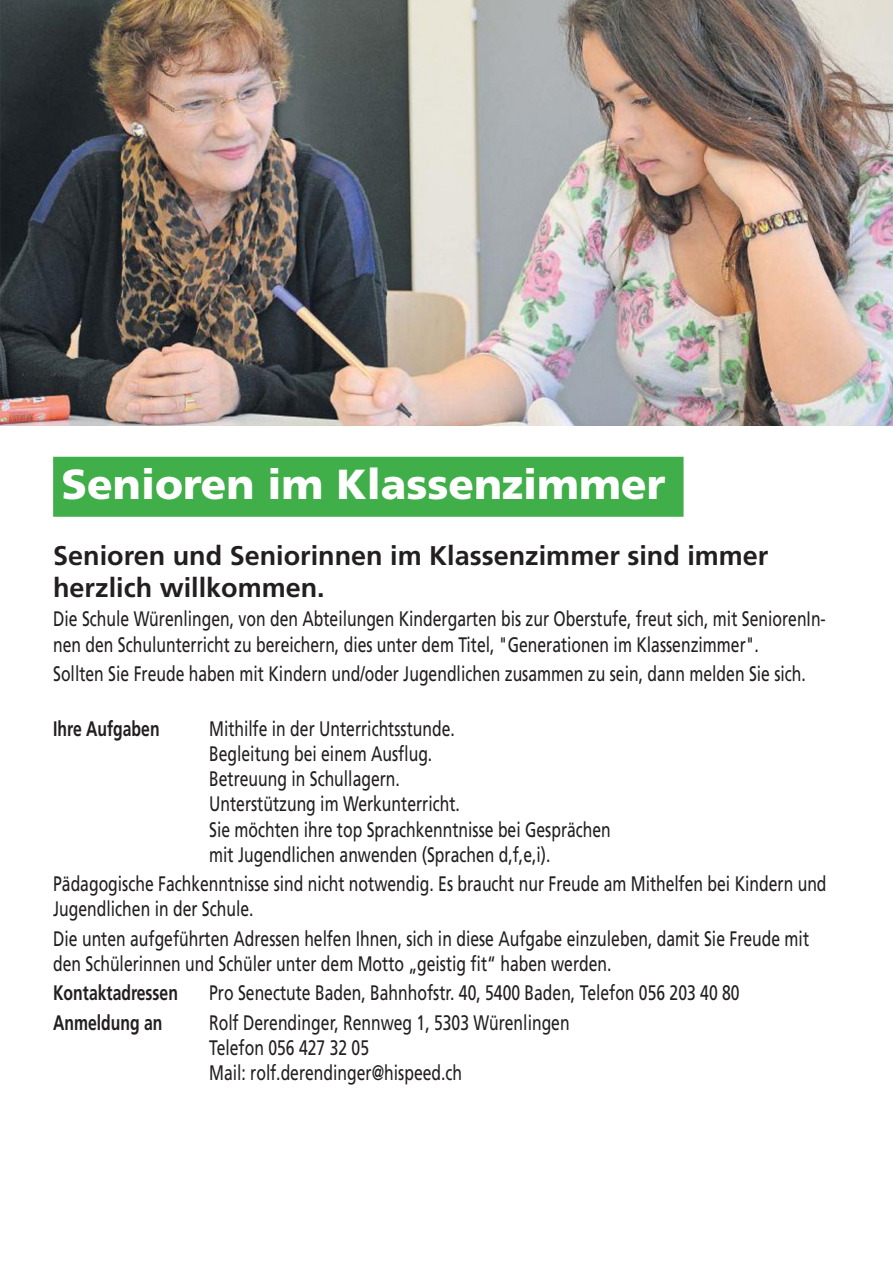
<style>
.page{position:relative;width:893px;height:1263px;background:#fff}
.page>*{position:absolute;margin:0;border:0;box-sizing:border-box;transform-origin:0 0}
.t1{font:900 42px "Frutiger LT Pro";color:#fff}
.t2{font:700 27px/32.4px "Frutiger LT Pro";color:#231f20}
.t3{font:21px/25.2px "Frutiger LT Pro";color:#231f20;scale:.75 1}
.t4{font:700 21px "Frutiger LT Pro";color:#231f20;scale:.75 1}
</style>
<div class="page">
<div style="left:53px;top:457px;width:631px;height:60px;background:#40ae49"></div>
<img style="left:0;top:0;width:893px;height:425px">
<h1 class="t1" style="left:62px;top:459px;width:605px">Senioren im Klassenzimmer</h1>
<p class="t2" style="left:53px;top:539px;width:717px">Senioren und Seniorinnen im Klassenzimmer sind immer herzlich willkommen.</p>
<p class="t3" style="left:53px;top:607px;width:1032px">Die Schule Würenlingen, von den Abteilungen Kindergarten bis zur Oberstufe, freut sich, mit SeniorenIn&shy;nen den Schulunterricht zu bereichern, dies unter dem Titel, "Generationen im Klassenzimmer".</p>
<p class="t3" style="left:53px;top:661px;width:1005px">Sollten Sie Freude haben mit Kindern und/oder Jugendlichen zusammen zu sein, dann melden Sie sich.</p>
<p class="t4" style="left:53px;top:716px;width:143px">Ihre Aufgaben</p>
<p class="t3" style="left:209px;top:716px;width:537px">Mithilfe in der Unterrichtsstunde.<br>Begleitung bei einem Ausflug.<br>Betreuung in Schullagern.<br>Unterstützung im Werkunterricht.<br>Sie möchten ihre top Sprachkenntnisse bei Gesprächen mit Jugendlichen anwenden (Sprachen d,f,e,i).</p>
<p class="t3" style="left:53px;top:871px;width:1033px">Pädagogische Fachkenntnisse sind nicht notwendig. Es braucht nur Freude am Mithelfen bei Kindern und<br>Jugendlichen in der Schule.</p>
<p class="t3" style="left:53px;top:926px;width:1009px">Die unten aufgeführten Adressen helfen Ihnen, sich in diese Aufgabe einzuleben, damit Sie Freude mit den Schülerinnen und Schüler unter dem Motto „geistig fit“ haben werden.</p>
<p class="t4" style="left:53px;top:981px;width:168px">Kontaktadressen</p>
<p class="t3" style="left:209px;top:981px;width:709px">Pro Senectute Baden, Bahnhofstr. 40, 5400 Baden, Telefon 056 203 40 80</p>
<p class="t4" style="left:53px;top:1010px;width:147px">Anmeldung an</p>
<p class="t3" style="left:209px;top:1010px;width:482px">Rolf Derendinger, Rennweg 1, 5303 Würenlingen<br>Telefon 056 427 32 05<br>Mail: rolf.derendinger@hispeed.ch</p>
</div>
